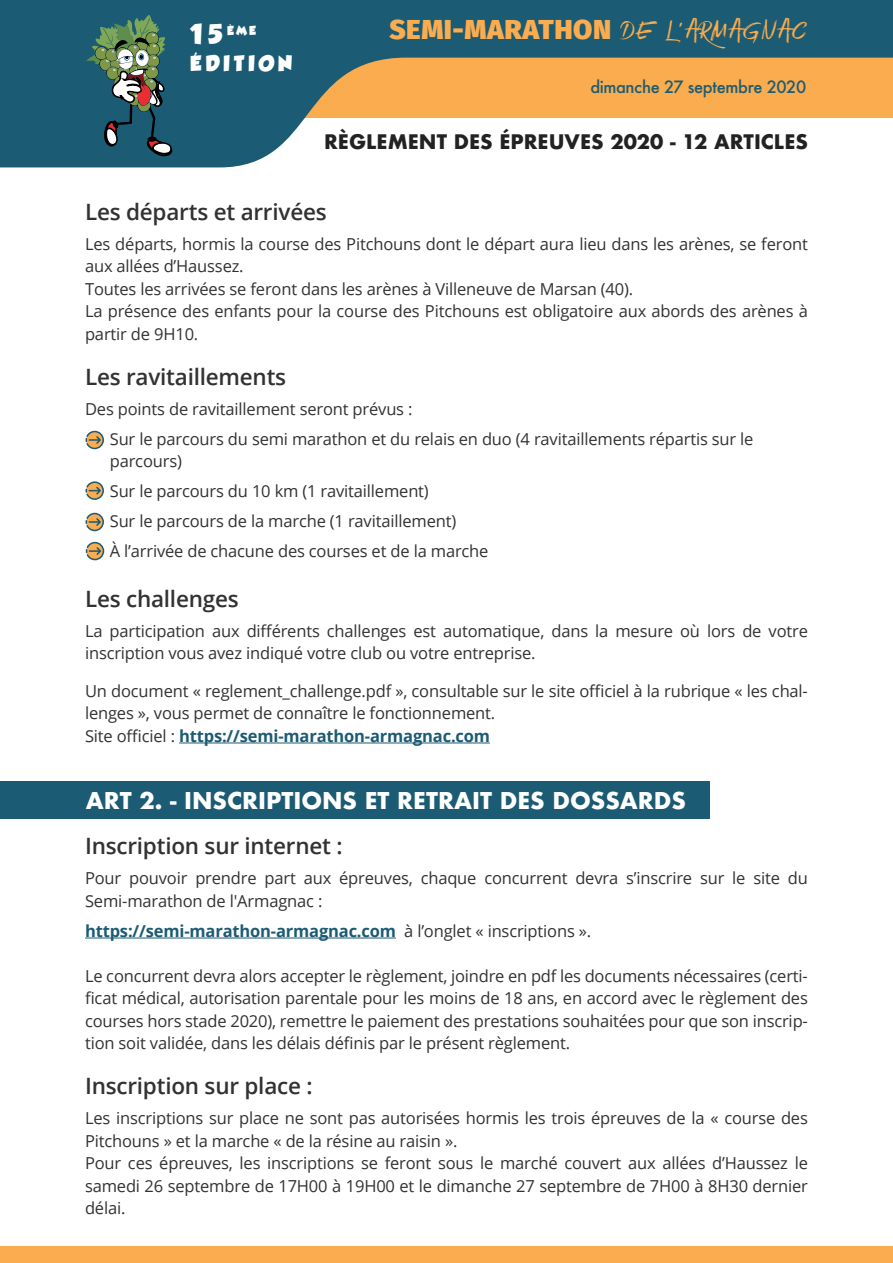
<style>
.page{position:relative;width:893px;height:1263px;background:#fff}
.page>*{position:absolute;margin:0;border:0;box-sizing:border-box;transform-origin:0 0}
.t1{font:800 27.3px "Fira Sans";letter-spacing:.02em;color:#faac4e}
.t2{font:600 22.5px "Open Sans";letter-spacing:-.01em;color:#333132}
.t3{font:700 22.5px "Futura";color:#fff}
.t4{font:700 19.5px "Futura";color:#222}
.t5{font:19.2px "GROBOLD";letter-spacing:.2em;color:#fff}
.t6{font:16.5px/22.5px "Open Sans";letter-spacing:-.01em;color:#333132}
.t7{font:700 16.5px "Open Sans";letter-spacing:-.01em;color:#1c5b74}
.t8{font:500 16.5px "Futura";letter-spacing:-.025em;color:#1d5d73}
.t9{font:11.55px "GROBOLD";color:#fff}
.s1{font-size:24.9px}
.s2{font-family:"Sidney DEMO Rough";font-weight:400;font-size:19.2px}
.s3{font-weight:700;color:#1c5b74}
.s4{font-weight:400;color:#333132}
</style>
<div class="page">
<svg style="left:0;top:0;width:893px;height:167px;fill:#1b5b74"></svg>
<div style="left:0;top:1246px;width:893px;height:17px;background:#fbac4f"></div>
<svg style="left:86px;top:15px;width:87px;height:143px;background:#436b6a"></svg>
<div style="left:0;top:781px;width:710px;height:37px;background:#1b5b74"></div>
<hr style="left:179px;top:742px;width:311px;height:1px;background:#1c5b74">
<hr style="left:85px;top:937px;width:311px;height:1px;background:#1c5b74">
<svg style="left:86px;top:542px;width:18px;height:18px"></svg>
<svg style="left:86px;top:513px;width:18px;height:18px"></svg>
<svg style="left:86px;top:481px;width:18px;height:19px"></svg>
<svg style="left:86px;top:431px;width:18px;height:18px"></svg>
<p class="t9" style="left:190px;top:24px;width:67px"><span class="s1">15</span> ÈME</p>
<h1 class="t1" style="left:389px;top:10px;width:420px">SEMI-MARATHON <span class="s2">DE L’ARMAGNAC</span></h1>
<p class="t5" style="left:190px;top:52px;width:104px">ÉDITION</p>
<p class="t8" style="left:590px;top:76px;width:217px">dimanche 27 septembre 2020</p>
<p class="t4" style="left:324px;top:127px;width:485px">RÈGLEMENT DES ÉPREUVES 2020 - 12 ARTICLES</p>
<h2 class="t2" style="left:85px;top:196px;width:243px">Les départs et arrivées</h2>
<p class="t6" style="left:85px;top:232px;width:724px">Les départs, hormis la course des Pitchouns dont le départ aura lieu dans les arènes, se feront aux allées d’Haussez.<br>Toutes les arrivées se feront dans les arènes à Villeneuve de Marsan (40).<br>La présence des enfants pour la course des Pitchouns est obligatoire aux abords des arènes à partir de 9H10.</p>
<h2 class="t2" style="left:85px;top:361px;width:203px">Les ravitaillements</h2>
<p class="t6" style="left:110px;top:393px;width:645px;line-height:30px;text-indent:-25px">Des points de ravitaillement seront prévus :<br>Sur le parcours du semi marathon et du relais en duo (4 ravitaillements répartis sur le</p>
<p class="t6" style="left:110px;top:446px;width:380px;line-height:30px">parcours)<br>Sur le parcours du 10 km (1 ravitaillement)<br>Sur le parcours de la marche (1 ravitaillement)<br>À l’arrivée de chacune des courses et de la marche</p>
<h2 class="t2" style="left:85px;top:583px;width:155px">Les challenges</h2>
<p class="t6" style="left:85px;top:619px;width:724px">La participation aux différents challenges est automatique, dans la mesure où lors de votre inscription vous avez indiqué votre club ou votre entreprise.</p>
<p class="t6" style="left:85px;top:679px;width:724px">Un document « reglement_challenge.pdf », consultable sur le site officiel à la rubrique « les chal&shy;lenges », vous permet de connaître le fonctionnement.<br>Site officiel : <span class="s3">https://semi-marathon-armagnac.com</span></p>
<h2 class="t3" style="left:86px;top:784px;width:602px">ART 2. - INSCRIPTIONS ET RETRAIT DES DOSSARDS</h2>
<h2 class="t2" style="left:85px;top:831px;width:259px">Inscription sur internet :</h2>
<p class="t6" style="left:85px;top:866px;width:724px">Pour pouvoir prendre part aux épreuves, chaque concurrent devra s’inscrire sur le site du<br>Semi-marathon de l'Armagnac :</p>
<p class="t7" style="left:85px;top:919px;width:508px">https://semi-marathon-armagnac.com <span class="s4">à l’onglet « inscriptions ».</span></p>
<p class="t6" style="left:85px;top:964px;width:724px;text-align:justify">Le concurrent devra alors accepter le règlement, joindre en pdf les documents nécessaires (certi&shy;ficat médical, autorisation parentale pour les moins de 18 ans, en accord avec le règlement des courses hors stade 2020), remettre le paiement des prestations souhaitées pour que son inscrip&shy;tion soit validée, dans les délais définis par le présent règlement.</p>
<h2 class="t2" style="left:85px;top:1071px;width:229px">Inscription sur place :</h2>
<p class="t6" style="left:85px;top:1106px;width:724px">Les inscriptions sur place ne sont pas autorisées hormis les trois épreuves de la « course des Pitchouns » et la marche « de la résine au raisin ».<br>Pour ces épreuves, les inscriptions se feront sous le marché couvert aux allées d’Haussez le samedi 26 septembre de 17H00 à 19H00 et le dimanche 27 septembre de 7H00 à 8H30 dernier délai.</p>
</div>
